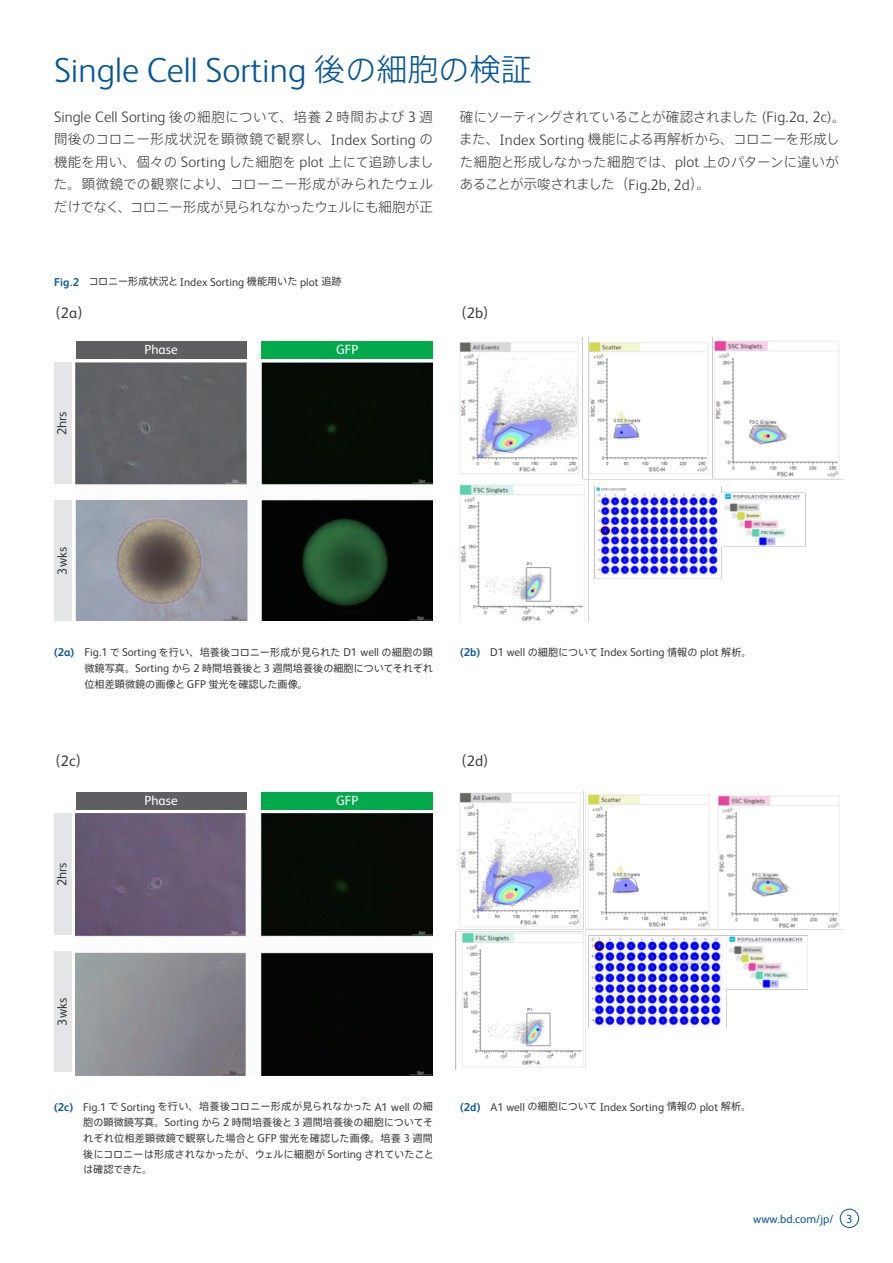
<style>
.page{position:relative;width:893px;height:1263px;background:#fff}
.page>*{position:absolute;margin:0;border:0;box-sizing:border-box;transform-origin:0 0}
.t1{font:300 34.8px "FS Albert Pro";color:#06579c}
.t2{font:300 15.15px "FS Albert Pro";color:#3e3e3f}
.t3{font:300 13.5px/22.5px "Axis Pro N";letter-spacing:-.02em;color:#3e3e3f;text-align:justify}
.t4{font:13.5px "Axis Pro N";color:#3e3e3f}
.t5{font:13.2px "FS Albert Pro";color:#3e3e3f}
.t6{font:13.2px "FS Albert Pro";color:#fff}
.t7{font:11.7px "FS Albert Pro";color:#06579c}
.t8{font:11.4px "FS Albert Pro";color:#3e3e3f}
.t9{font:10.2px/15.8px "Axis Pro N";color:#3e3e3f;text-align:justify}
.s1{font-family:"Axis Pro N";font-size:31.05px}
.s2{font-family:"Axis Pro N";font-size:13.5px}
.s3{font-family:"FS Albert Pro";font-size:15.15px}
.s4{font-family:"FS Albert Pro";font-weight:700;font-size:11.4px;color:#06579c}
.s5{font-family:"FS Albert Pro";font-size:11.4px}
.s6{font-weight:700;color:#06579c}
.s7{font-family:"Axis Pro N";font-size:10.2px}
</style>
<div class="page">
<div style="left:840px;top:1209px;width:19px;height:19px;border:1px solid #06579c;border-radius:50%"></div>
<div style="left:54px;top:501px;width:18px;height:120px;background:#e4e5e7"></div>
<div style="left:54px;top:363px;width:17px;height:121px;background:#e4e5e7"></div>
<div style="left:54px;top:952px;width:18px;height:120px;background:#e4e5e7"></div>
<div style="left:54px;top:814px;width:17px;height:121px;background:#e4e5e7"></div>
<div style="left:76px;top:341px;width:171px;height:17px;background:#5f5f62"></div>
<div style="left:76px;top:792px;width:171px;height:17px;background:#5f5f62"></div>
<div style="left:262px;top:341px;width:171px;height:17px;background:#03aa4b"></div>
<div style="left:262px;top:792px;width:171px;height:17px;background:#03aa4b"></div>
<img style="left:459px;top:337px;width:383px;height:284px">
<img style="left:76px;top:363px;width:357px;height:258px">
<img style="left:455px;top:791px;width:389px;height:278px">
<img style="left:76px;top:814px;width:357px;height:261px">
<h1 class="t1" style="left:54px;top:46px;width:479px">Single Cell Sorting <span class="s1">後の細胞の検証</span></h1>
<h2 class="t2" style="left:54px;top:107px;width:380px">Single Cell Sorting <span class="s2">後の細胞について、培養</span> 2 <span class="s2">時間および</span> 3 <span class="s2">週</span></h2>
<h3 class="t3" style="left:54px;top:128px;width:381px">間後のコロニー形成状況を顕微鏡で観察し、<span class="s3">Index Sorting</span> の機能を用い、個々の <span class="s3">Sorting</span> した細胞を <span class="s3">plot</span> 上にて追跡しました。顕微鏡での観察により、コローニー形成がみられたウェルだけでなく、コロニー形成が見られなかったウェルにも細胞が正</h3>
<h3 class="t3" style="left:459px;top:105px;width:388px;text-align:left">確にソーティングされていることが確認されました <span class="s3">(Fig.2a, 2c)</span>。また、<span class="s3">Index Sorting</span> 機能による再解析から、コロニーを形成した細胞と形成しなかった細胞では、<span class="s3">plot</span> 上のパターンに違いがあることが示唆されました（<span class="s3">Fig.2b, 2d</span>）。</h3>
<p class="t9" style="left:54px;top:274px;width:289px"><span class="s4">Fig.2</span> コロニー形成状況と <span class="s5">Index Sorting</span> 機能用いた <span class="s5">plot</span> 追跡</p>
<h3 class="t4" style="left:47px;top:306px;width:45px">（<span class="s3">2a</span>）</h3>
<p class="t5" style="left:52px;top:435px;width:26px;rotate:-90deg">2hrs</p>
<p class="t6" style="left:145px;top:340px;width:35px">Phase</p>
<p class="t6" style="left:336px;top:340px;width:24px">GFP</p>
<h3 class="t4" style="left:453px;top:306px;width:45px">（<span class="s3">2b</span>）</h3>
<p class="t5" style="left:53px;top:575px;width:29px;rotate:-90deg">3wks</p>
<p class="t9" style="left:84px;top:644px;width:350px;text-indent:-30px"><span class="s4">(2a)</span> <span class="s5">Fig.1</span> で <span class="s5">Sorting</span> を行い、培養後コロニー形成が見られた <span class="s5">D1 well</span> の細胞の顕微鏡写真。<span class="s5">Sorting</span> から <span class="s5">2</span> 時間培養後と <span class="s5">3</span> 週間培養後の細胞についてそれぞれ位相差顕微鏡の画像と <span class="s5">GFP</span> 蛍光を確認した画像。</p>
<h3 class="t4" style="left:47px;top:754px;width:44px">（<span class="s3">2c</span>）</h3>
<p class="t5" style="left:52px;top:886px;width:26px;rotate:-90deg">2hrs</p>
<p class="t6" style="left:145px;top:791px;width:35px">Phase</p>
<p class="t6" style="left:336px;top:791px;width:24px">GFP</p>
<p class="t8" style="left:460px;top:644px;width:293px"><span class="s6">(2b)</span> D1 well <span class="s7">の細胞について</span> Index Sorting <span class="s7">情報の</span> plot <span class="s7">解析。</span></p>
<h3 class="t4" style="left:453px;top:754px;width:45px">（<span class="s3">2d</span>）</h3>
<p class="t5" style="left:53px;top:1026px;width:29px;rotate:-90deg">3wks</p>
<p class="t9" style="left:83px;top:1098px;width:352px;text-indent:-29px"><span class="s4">(2c)</span> <span class="s5">Fig.1</span> で <span class="s5">Sorting</span> を行い、培養後コロニー形成が見られなかった <span class="s5">A1 well</span> の細胞の顕微鏡写真。<span class="s5">Sorting</span> から <span class="s5">2</span> 時間培養後と <span class="s5">3</span> 週間培養後の細胞についてそれぞれ位相差顕微鏡で観察した場合と <span class="s5">GFP</span> 蛍光を確認した画像。培養 <span class="s5">3</span> 週間後にコロニーは形成されなかったが、ウェルに細胞が <span class="s5">Sorting</span> されていたことは確認できた。</p>
<p class="t8" style="left:460px;top:1098px;width:293px"><span class="s6">(2d)</span> A1 well <span class="s7">の細胞について</span> Index Sorting <span class="s7">情報の</span> plot <span class="s7">解析。</span></p>
<p class="t7" style="left:753px;top:1211px;width:101px">www.bd.com/jp/ 3</p>
</div>
